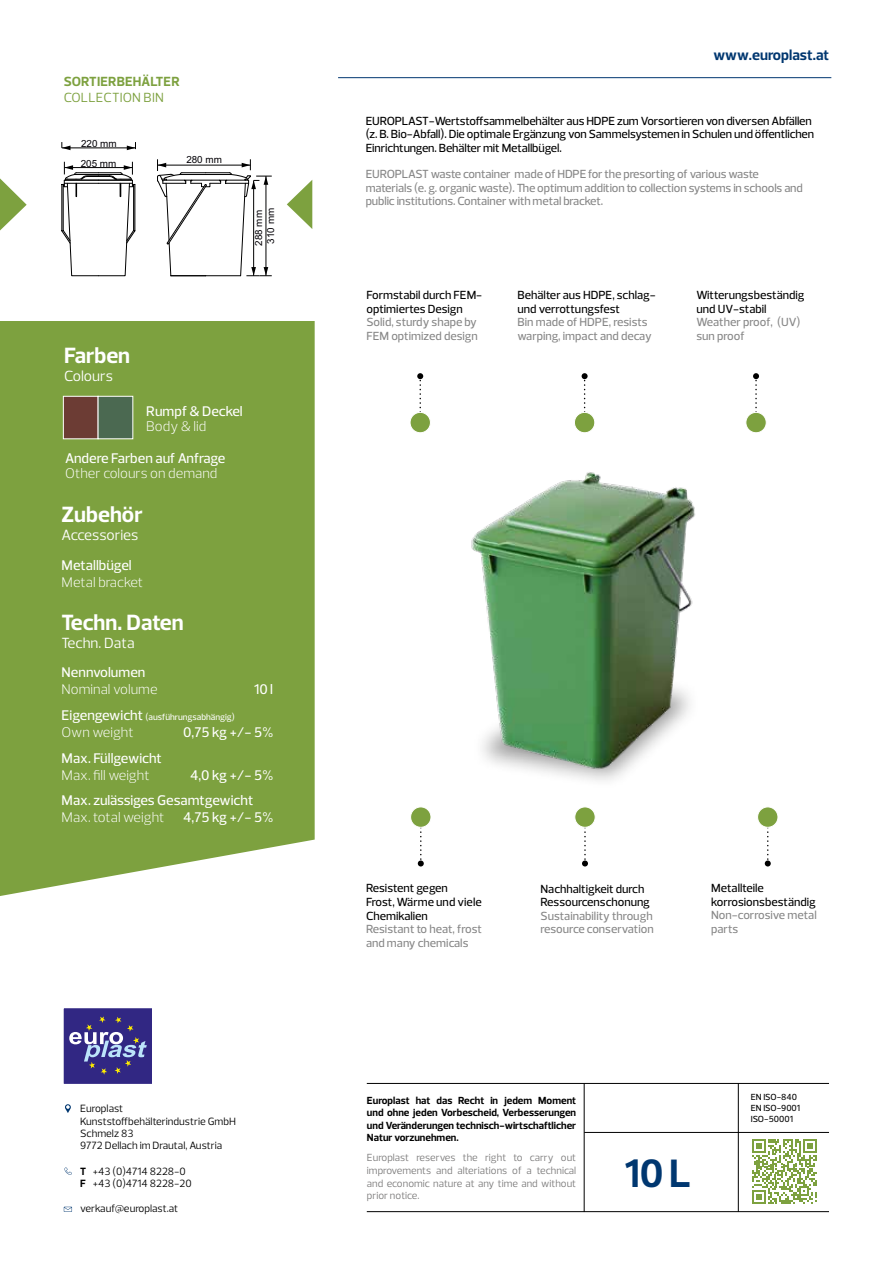
<style>
.page{position:relative;width:893px;height:1263px;background:#fff}
.page>*{position:absolute;margin:0;border:0;box-sizing:border-box;transform-origin:0 0}
.t1{font:700 40.35px "Prelo";color:#003770}
.t2{font:700 22.5px "Prelo";color:#fff}
.t3{font:15px "Prelo";color:#fff}
.t4{font:700 15px "Prelo";color:#003770}
.t5{font:500 14.25px/25.7px "Prelo";color:#fff}
.t6{font:300 14.25px "Prelo";color:#fff}
.t7{font:700 13.5px "Prelo";letter-spacing:.015em;color:#7da13f}
.t8{font:13.5px "Prelo";letter-spacing:.015em;color:#7da13f}
.t9{font:500 12px/13.5px "Prelo";letter-spacing:-.01em;color:#000}
.t10{font:500 12px/13.5px "Prelo";letter-spacing:-.01em;color:#878787}
.t11{font:10.8px/12.5px "Prelo";color:#000}
.t12{font:700 10.5px/12.6px "Prelo";color:#000;text-align:justify}
.t13{font:10.5px/12.6px "Prelo";color:#7c7b7b;text-align:justify}
.t14{font:9.9px/12.3px "Arial";color:#030006}
.t15{font:500 9px "Prelo";color:#fff}
.t16{font:500 9px/10.8px "Prelo";color:#000}
.s1{font-size:14.25px}
.s2{font-weight:700}
</style>
<div class="page">
<div style="left:0;top:321px;width:315px;height:575px;background:#7da13f"></div>
<hr style="left:338px;top:77px;width:493px;height:1px;background:#003770">
<svg style="left:753px;top:373px;width:6px;height:39px"></svg>
<svg style="left:582px;top:373px;width:6px;height:39px"></svg>
<svg style="left:765px;top:828px;width:6px;height:38px"></svg>
<div style="left:746px;top:412px;width:20px;height:21px;background:#7da13f;border-radius:50%"></div>
<div style="left:745px;top:412px;width:22px;height:21px;border:1px solid #fff;border-radius:50%"></div>
<div style="left:574px;top:412px;width:21px;height:21px;background:#7da13f;border-radius:50%"></div>
<div style="left:574px;top:412px;width:21px;height:21px;border:1px solid #fff;border-radius:50%"></div>
<svg style="left:417px;top:373px;width:6px;height:39px"></svg>
<div style="left:410px;top:412px;width:20px;height:21px;background:#7da13f;border-radius:50%"></div>
<div style="left:410px;top:412px;width:21px;height:21px;border:1px solid #fff;border-radius:50%"></div>
<svg style="left:418px;top:828px;width:6px;height:38px"></svg>
<div style="left:411px;top:807px;width:20px;height:20px;background:#7da13f;border-radius:50%"></div>
<div style="left:410px;top:806px;width:21px;height:22px;border:1px solid #fff;border-radius:50%"></div>
<div style="left:758px;top:807px;width:20px;height:20px;background:#7da13f;border-radius:50%"></div>
<div style="left:757px;top:806px;width:21px;height:22px;border:1px solid #fff;border-radius:50%"></div>
<img style="left:471px;top:472px;width:224px;height:304px">
<hr style="left:62px;top:148px;width:73px;height:1px;background:#000">
<svg style="left:62px;top:142px;width:9px;height:8px"></svg>
<svg style="left:127px;top:142px;width:9px;height:8px"></svg>
<svg style="left:61px;top:159px;width:211px;height:118px"></svg>
<div style="left:63px;top:396px;width:35px;height:43px;background:#6c3c34;border:1px solid #fff"></div>
<div style="left:98px;top:396px;width:35px;height:43px;background:#4b6951;border:1px solid #fff"></div>
<svg style="left:287px;top:180px;width:25px;height:49px"></svg>
<svg style="left:0;top:178px;width:27px;height:52px"></svg>
<svg style="left:582px;top:828px;width:6px;height:38px"></svg>
<div style="left:575px;top:807px;width:20px;height:20px;background:#7da13f;border-radius:50%"></div>
<div style="left:574px;top:806px;width:22px;height:22px;border:1px solid #fff;border-radius:50%"></div>
<hr style="left:584px;top:1132px;width:245px;height:1px;background:#000">
<hr style="left:584px;top:1083px;width:1px;height:129px;background:#000">
<hr style="left:738px;top:1083px;width:1px;height:129px;background:#000">
<hr style="left:367px;top:1211px;width:462px;height:1px;background:#000">
<svg style="left:752px;top:1139px;width:65px;height:65px"></svg>
<hr style="left:367px;top:1083px;width:462px;height:1px;background:#000">
<svg style="left:63px;top:1008px;width:89px;height:76px;background:#4a4490"></svg>
<svg style="left:64px;top:1167px;width:8px;height:8px"></svg>
<svg style="left:64px;top:1207px;width:8px;height:5px"></svg>
<svg style="left:65px;top:1104px;width:6px;height:9px"></svg>
<p class="t7" style="left:64px;top:73px;width:118px">SORTIERBEHÄLTER</p>
<p class="t8" style="left:64px;top:90px;width:102px">COLLECTION BIN</p>
<p class="t14" style="left:81px;top:137px;width:37px">220 mm</p>
<p class="t14" style="left:81px;top:157px;width:37px">205 mm</p>
<p class="t14" style="left:186px;top:153px;width:37px">280 mm</p>
<p class="t14" style="left:252px;top:246px;width:39px;rotate:-90deg">288 mm<br>310 mm</p>
<h2 class="t2" style="left:64px;top:342px;width:67px">Farben</h2>
<p class="t3" style="left:64px;top:367px;width:50px">Colours</p>
<p class="t5" style="left:146px;top:399px;width:98px">Rumpf &amp; Deckel</p>
<p class="t5" style="left:65px;top:445px;width:162px">Andere Farben auf Anfrage</p>
<p class="t6" style="left:146px;top:418px;width:62px">Body &amp; lid</p>
<p class="t6" style="left:65px;top:464px;width:154px">Other colours on demand</p>
<h2 class="t2" style="left:62px;top:501px;width:82px">Zubehör</h2>
<p class="t3" style="left:62px;top:526px;width:78px">Accessories</p>
<p class="t5" style="left:62px;top:552px;width:72px">Metallbügel</p>
<p class="t6" style="left:62px;top:573px;width:83px">Metal bracket</p>
<h2 class="t2" style="left:62px;top:608px;width:124px">Techn. Daten</h2>
<p class="t3" style="left:62px;top:633px;width:75px">Techn. Data</p>
<p class="t5" style="left:62px;top:660px;width:85px">Nennvolumen</p>
<p class="t6" style="left:62px;top:681px;width:97px">Nominal volume</p>
<p class="t5" style="left:254px;top:677px;width:21px">10 l</p>
<p class="t15" style="left:62px;top:711px;width:175px"><span class="s1">Eigengewicht</span> (ausführungsabhängig)</p>
<p class="t6" style="left:62px;top:723px;width:74px">Own weight</p>
<p class="t5" style="left:183px;top:719px;width:91px">0,75 kg +/- 5%</p>
<p class="t5" style="left:62px;top:745px;width:102px">Max. Füllgewicht</p>
<p class="t6" style="left:62px;top:766px;width:90px">Max. fill weight</p>
<p class="t5" style="left:62px;top:762px;width:213px;text-indent:128px">4,0 kg +/- 5%<br>Max. zulässiges Gesamtgewicht</p>
<p class="t6" style="left:62px;top:809px;width:104px">Max. total weight</p>
<p class="t5" style="left:183px;top:805px;width:91px">4,75 kg +/- 5%</p>
<p class="t11" style="left:80px;top:1102px;width:157px">Europlast<br>Kunststoffbehälterindustrie GmbH<br>Schmelz 83<br>9772 Dellach im Drautal, Austria</p>
<p class="t11" style="left:80px;top:1165px;width:113px"><span class="s2">T</span> +43 (0)4714 8228-0<br><span class="s2">F</span> +43 (0)4714 8228-20</p>
<p class="t11" style="left:80px;top:1202px;width:100px">verkauf@europlast.at</p>
<p class="t4" style="left:713px;top:46px;width:117px">www.europlast.at</p>
<p class="t9" style="left:366px;top:114px;width:450px">EUROPLAST-Wertstoffsammelbehälter aus HDPE zum Vorsortieren von diversen Abfällen (z. B. Bio-Abfall). Die optimale Ergänzung von Sammelsystemen in Schulen und öffentlichen<br>Einrichtungen. Behälter mit Metallbügel.</p>
<p class="t10" style="left:366px;top:167px;width:439px">EUROPLAST waste container made of HDPE for the presorting of various waste materials (e. g. organic waste). The optimum addition to collection systems in schools and public institutions. Container with metal bracket.</p>
<p class="t9" style="left:366px;top:289px;width:117px">Formstabil durch FEM&shy;optimiertes Design</p>
<p class="t10" style="left:366px;top:316px;width:113px">Solid, sturdy shape by<br>FEM optimized design</p>
<p class="t9" style="left:518px;top:289px;width:140px">Behälter aus HDPE, schlag&shy;und verrottungsfest</p>
<p class="t10" style="left:518px;top:316px;width:136px">Bin made of HDPE, resists warping, impact and decay</p>
<p class="t9" style="left:696px;top:289px;width:110px">Witterungsbeständig und UV-stabil</p>
<p class="t10" style="left:696px;top:316px;width:106px">Weather proof, (UV) sun proof</p>
<p class="t9" style="left:366px;top:882px;width:117px">Resistent gegen<br>Frost, Wärme und viele<br>Chemikalien</p>
<p class="t10" style="left:366px;top:922px;width:117px">Resistant to heat, frost and many chemicals</p>
<p class="t9" style="left:540px;top:882px;width:111px">Nachhaltigkeit durch<br>Ressourcenschonung</p>
<p class="t10" style="left:540px;top:909px;width:115px">Sustainability through resource conservation</p>
<p class="t9" style="left:711px;top:881px;width:106px">Metallteile korrosionsbeständig</p>
<p class="t10" style="left:711px;top:908px;width:107px">Non-corrosive metal parts</p>
<p class="t12" style="left:367px;top:1094px;width:211px">Europlast hat das Recht in jedem Moment und ohne jeden Vorbescheid, Verbesserungen und Veränderungen technisch-wirtschaftlicher Natur vorzunehmen.</p>
<p class="t13" style="left:367px;top:1152px;width:211px">Europlast reserves the right to carry out improvements and alteriations of a technical and economic nature at any time and without prior notice.</p>
<h1 class="t1" style="left:625px;top:1148px;width:68px">10 L</h1>
<p class="t16" style="left:751px;top:1092px;width:51px">EN ISO-840<br>EN ISO-9001<br>ISO-50001</p>
</div>
